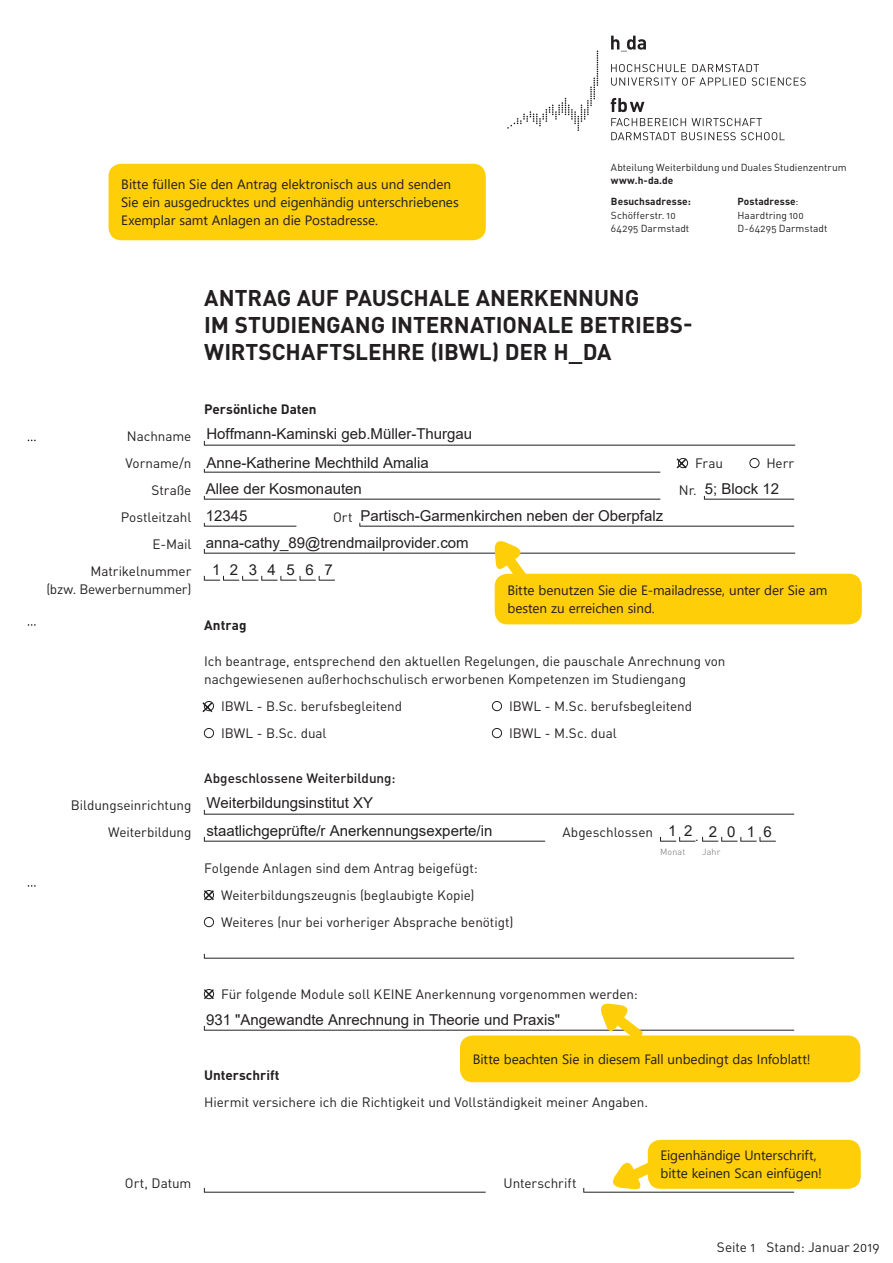
<style>
.page{position:relative;width:893px;height:1263px;background:#fff}
.page>*{position:absolute;margin:0;border:0;box-sizing:border-box;transform-origin:0 0}
.t1{font:700 22.5px/27px "DINOT";letter-spacing:-.01em;color:#231f20}
.t2{font:15px/28.7px "Arial";color:#231f20}
.t3{font:15px "Arial";letter-spacing:.71em;color:#231f20}
.t4{font:13.5px/27px "DINOT";letter-spacing:-.005em;color:#231f20;text-align:right}
.t5{font:13.5px/18px "Segoe UI";letter-spacing:-.005em;color:#231f20}
.t6{font:700 13.5px "DINOT";color:#231f20}
.t7{font:500 13.5px "DINOT";letter-spacing:-.005em;color:#231f20}
.t8{font:10.05px/13.5px "DINOT";letter-spacing:.005em;color:#231f20}
.t9{font:700 10.05px/21px "DINOT";letter-spacing:.005em;color:#231f20}
.t10{font:300 9px "DINOT";letter-spacing:.015em;color:#6c6d70}
.s1{font-weight:700}
</style>
<div class="page">
<svg style="left:507px;top:50px;width:91px;height:81px"></svg>
<svg style="left:611px;top:132px;width:174px;height:8px"></svg>
<svg style="left:611px;top:118px;width:151px;height:8px"></svg>
<svg style="left:611px;top:98px;width:33px;height:14px"></svg>
<svg style="left:611px;top:64px;width:195px;height:22px"></svg>
<svg style="left:611px;top:36px;width:35px;height:15px"></svg>
<hr style="left:204px;top:445px;width:591px;height:1px;background:#231f20">
<hr style="left:204px;top:472px;width:456px;height:1px;background:#231f20">
<svg style="left:749px;top:458px;width:10px;height:10px"></svg>
<hr style="left:204px;top:499px;width:456px;height:1px;background:#231f20">
<hr style="left:704px;top:499px;width:90px;height:1px;background:#231f20">
<hr style="left:204px;top:526px;width:92px;height:1px;background:#231f20">
<hr style="left:360px;top:526px;width:434px;height:1px;background:#231f20">
<hr style="left:204px;top:553px;width:591px;height:1px;background:#231f20">
<svg style="left:204px;top:576px;width:131px;height:5px"></svg>
<svg style="left:492px;top:701px;width:10px;height:10px"></svg>
<svg style="left:204px;top:728px;width:10px;height:10px"></svg>
<svg style="left:492px;top:728px;width:10px;height:10px"></svg>
<hr style="left:204px;top:814px;width:590px;height:1px;background:#231f20">
<hr style="left:204px;top:841px;width:341px;height:1px;background:#231f20">
<svg style="left:660px;top:837px;width:35px;height:5px"></svg>
<svg style="left:702px;top:837px;width:74px;height:5px"></svg>
<svg style="left:204px;top:917px;width:10px;height:10px"></svg>
<hr style="left:204px;top:958px;width:590px;height:1px;background:#231f20">
<hr style="left:204px;top:1030px;width:590px;height:1px;background:#231f20">
<hr style="left:204px;top:1192px;width:282px;height:1px;background:#231f20">
<hr style="left:584px;top:1192px;width:210px;height:1px;background:#231f20">
<svg style="left:28px;top:624px;width:8px;height:2px"></svg>
<svg style="left:28px;top:885px;width:8px;height:2px"></svg>
<svg style="left:676px;top:458px;width:12px;height:11px"></svg>
<svg style="left:202px;top:701px;width:12px;height:12px"></svg>
<svg style="left:203px;top:890px;width:11px;height:11px"></svg>
<svg style="left:203px;top:989px;width:11px;height:11px"></svg>
<div style="left:109px;top:164px;width:377px;height:76px;background:#fece08;border-radius:13px"></div>
<div style="left:460px;top:1035px;width:400px;height:47px;background:#fece08;border-radius:13px"></div>
<svg style="left:494px;top:541px;width:36px;height:44px"></svg>
<svg style="left:597px;top:1003px;width:47px;height:33px"></svg>
<svg style="left:613px;top:1157px;width:44px;height:33px"></svg>
<div style="left:495px;top:574px;width:367px;height:50px;background:#fece08;border-radius:13px"></div>
<div style="left:648px;top:1140px;width:213px;height:49px;background:#fece08;border-radius:13px"></div>
<p class="t5" style="left:121px;top:174px;width:339px">Bitte füllen Sie den Antrag elektronisch aus und senden<br>Sie ein ausgedrucktes und eigenhändig unterschriebenes<br>Exemplar samt Anlagen an die Postadresse.</p>
<p class="t8" style="left:611px;top:160px;width:237px">Abteilung Weiterbildung und Duales Studienzentrum</p>
<p class="t9" style="left:611px;top:170px;width:81px">www.h-da.de<br>Besuchsadresse:</p>
<p class="t8" style="left:611px;top:208px;width:80px">Schöfferstr. 10<br>64295 Darmstadt</p>
<p class="t8" style="left:738px;top:194px;width:91px"><span class="s1">Postadresse</span>:<br>Haardtring 100<br>D-64295 Darmstadt</p>
<h1 class="t1" style="left:204px;top:283px;width:490px">ANTRAG AUF PAUSCHALE ANERKENNUNG<br>IM STUDIENGANG INTERNATIONALE BETRIEBS-<br>WIRTSCHAFTSLEHRE (IBWL) DER H_DA</h1>
<p class="t4" style="left:90px;top:422px;width:102px">Nachname<br>Vorname/n<br>Straße<br>Postleitzahl<br>E-Mail<br>Matrikelnummer</p>
<p class="t4" style="left:46px;top:575px;width:147px">(bzw. Bewerbernummer)</p>
<p class="t4" style="left:71px;top:791px;width:122px">Bildungseinrichtung<br>Weiterbildung</p>
<p class="t6" style="left:204px;top:400px;width:114px">Persönliche Daten</p>
<p class="t2" style="left:206px;top:419px;width:267px">Hoffmann-Kaminski geb.Müller-Thurgau<br>Anne-Katherine Mechthild Amalia</p>
<p class="t2" style="left:206px;top:474px;width:157px">Allee der Kosmonauten</p>
<p class="t2" style="left:705px;top:475px;width:76px">5; Block 12</p>
<p class="t2" style="left:206px;top:501px;width:43px">12345</p>
<p class="t2" style="left:361px;top:501px;width:304px">Partisch-Garmenkirchen neben der Oberpfalz</p>
<p class="t2" style="left:206px;top:528px;width:264px">anna-cathy_89@trendmailprovider.com</p>
<p class="t3" style="left:212px;top:559px;width:122px">1234567</p>
<p class="t4" style="left:695px;top:449px;width:29px">Frau</p>
<p class="t4" style="left:766px;top:449px;width:29px">Herr</p>
<p class="t4" style="left:679px;top:476px;width:19px">Nr.</p>
<p class="t4" style="left:333px;top:503px;width:21px">Ort</p>
<p class="t5" style="left:507px;top:580px;width:321px">Bitte benutzen Sie die E-mailadresse, unter der Sie am besten zu erreichen sind.</p>
<p class="t6" style="left:204px;top:616px;width:44px">Antrag</p>
<p class="t4" style="left:204px;top:651px;width:523px;line-height:18px;text-align:left">Ich beantrage, entsprechend den aktuellen Regelungen, die pauschale Anrechnung von nachgewiesenen außerhochschulisch erworbenen Kompetenzen im Studiengang</p>
<p class="t4" style="left:221px;top:692px;width:183px">IBWL - B.Sc. berufsbegleitend</p>
<p class="t4" style="left:509px;top:692px;width:185px">IBWL - M.Sc. berufsbegleitend</p>
<p class="t4" style="left:221px;top:719px;width:107px">IBWL - B.Sc. dual</p>
<p class="t4" style="left:509px;top:719px;width:109px">IBWL - M.Sc. dual</p>
<p class="t7" style="left:204px;top:769px;width:193px">Abgeschlossene Weiterbildung:</p>
<p class="t2" style="left:206px;top:789px;width:287px;line-height:27.2px">Weiterbildungsinstitut XY staatlichgeprüfte/r Anerkennungsexperte/in</p>
<p class="t4" style="left:221px;top:854px;width:294px;text-align:left;text-indent:-17px">Folgende Anlagen sind dem Antrag beigefügt:<br>Weiterbildungszeugnis (beglaubigte Kopie)<br>Weiteres (nur bei vorheriger Absprache benötigt)</p>
<p class="t4" style="left:562px;top:818px;width:92px">Abgeschlossen</p>
<p class="t2" style="left:668px;top:816px;width:26px">1 2</p>
<p class="t4" style="left:695px;top:822px;width:5px">.</p>
<p class="t2" style="left:709px;top:817px;width:65px">2016</p>
<p class="t10" style="left:660px;top:845px;width:27px">Monat</p>
<p class="t10" style="left:702px;top:845px;width:20px">Jahr</p>
<p class="t4" style="left:221px;top:980px;width:418px">Für folgende Module soll KEINE Anerkennung vorgenommen werden:</p>
<p class="t2" style="left:206px;top:1005px;width:356px">931 "Angewandte Anrechnung in Theorie und Praxis"</p>
<p class="t5" style="left:473px;top:1049px;width:339px">Bitte beachten Sie in diesem Fall unbedingt das Infoblatt!</p>
<p class="t6" style="left:204px;top:1066px;width:77px">Unterschrift</p>
<p class="t4" style="left:204px;top:1088px;width:445px">Hiermit versichere ich die Richtigkeit und Vollständigkeit meiner Angaben.</p>
<p class="t4" style="left:125px;top:1169px;width:68px">Ort, Datum</p>
<p class="t4" style="left:503px;top:1169px;width:74px">Unterschrift</p>
<p class="t5" style="left:660px;top:1145px;width:163px">Eigenhändige Unterschrift, bitte keinen Scan einfügen!</p>
<p class="t4" style="left:717px;top:1233px;width:164px">Seite 1 Stand: Januar 2019</p>
</div>
